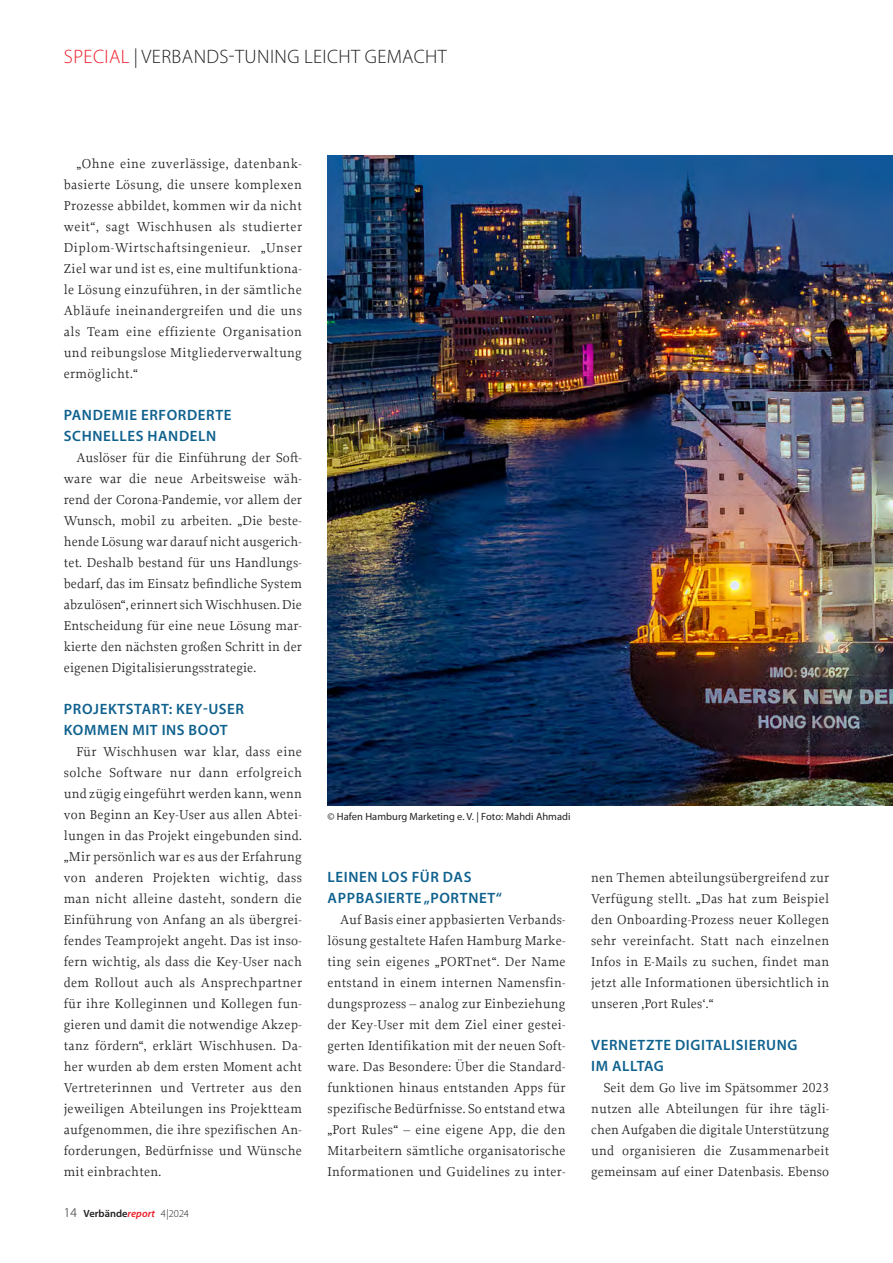
<style>
.page{position:relative;width:893px;height:1263px;background:#fff}
.page>*{position:absolute;margin:0;border:0;box-sizing:border-box;transform-origin:0 0}
.t1{font:300 19.5px "Myriad Pro";letter-spacing:.02em;color:#231f20}
.t2{font:600 15px/21px "Myriad Pro";letter-spacing:.04em;color:#0f618e}
.t3{font:13.5px/21px "Proforma";letter-spacing:.02em;color:#231f20;text-align:justify}
.t4{font:10.5px "Myriad Pro";letter-spacing:.005em;color:#231f20}
.t5{font:600 10.5px "Myriad Pro";color:#231f20}
.s1{color:#ee1b2a}
.s2{font-weight:300;font-size:13.5px}
.s3{font-style:italic;color:#ee1b2a}
.s4{font-weight:300}
</style>
<div class="page">
<img style="left:327px;top:155px;width:566px;height:651px">
<h1 class="t1" style="left:64px;top:45px;width:385px"><span class="s1">SPECIAL</span> | VERBANDS-TUNING LEICHT GEMACHT</h1>
<p class="t3" style="left:64px;top:153px;width:240px;text-indent:13px">„Ohne eine zuverlässige, datenbank&shy;basierte Lösung, die unsere komplexen Prozesse abbildet, kommen wir da nicht weit“, sagt Wischhusen als studierter Diplom-Wirtschaftsingenieur. „Unser Ziel war und ist es, eine multifunktiona&shy;le Lösung einzuführen, in der sämtliche Abläufe ineinandergreifen und die uns als Team eine effiziente Organisation und reibungslose Mitgliederverwaltung ermöglicht.“</p>
<p class="t2" style="left:64px;top:404px;width:169px">PANDEMIE ERFORDERTE<br>SCHNELLES HANDELN</p>
<p class="t3" style="left:64px;top:447px;width:240px;text-indent:13px">Auslöser für die Einführung der Soft&shy;ware war die neue Arbeitsweise wäh&shy;rend der Corona-Pandemie, vor allem der Wunsch, mobil zu arbeiten. „Die beste&shy;hende Lösung war darauf nicht ausgerich&shy;tet. Deshalb bestand für uns Handlungs&shy;bedarf, das im Einsatz befindliche System abzulösen“, erinnert sich Wischhusen. Die Entscheidung für eine neue Lösung mar&shy;kierte den nächsten großen Schritt in der eigenen Digitalisierungsstrategie.</p>
<p class="t2" style="left:64px;top:698px;width:182px">PROJEKTSTART: KEY-USER<br>KOMMEN MIT INS BOOT</p>
<p class="t3" style="left:64px;top:741px;width:240px;text-indent:13px">Für Wischhusen war klar, dass eine solche Software nur dann erfolgreich und zügig eingeführt werden kann, wenn von Beginn an Key-User aus allen Abtei&shy;lungen in das Projekt eingebunden sind. „Mir persönlich war es aus der Erfahrung von anderen Projekten wichtig, dass man nicht alleine dasteht, sondern die Einführung von Anfang an als übergrei&shy;fendes Teamprojekt angeht. Das ist inso&shy;fern wichtig, als dass die Key-User nach dem Rollout auch als Ansprechpartner für ihre Kolleginnen und Kollegen fun&shy;gieren und damit die notwendige Akzep&shy;tanz fördern“, erklärt Wischhusen. Da&shy;her wurden ab dem ersten Moment acht Vertreterinnen und Vertreter aus den jeweiligen Abteilungen ins Projektteam aufgenommen, die ihre spezifischen An&shy;forderungen, Bedürfnisse und Wünsche mit einbrachten.</p>
<p class="t5" style="left:64px;top:1207px;width:127px"><span class="s2">14</span> Verbände<span class="s3">report</span> <span class="s4">4|2024</span></p>
<p class="t4" style="left:327px;top:810px;width:245px">© Hafen Hamburg Marketing e. V. | Foto: Mahdi Ahmadi</p>
<p class="t2" style="left:328px;top:866px;width:176px">LEINEN LOS FÜR DAS<br>APPBASIERTE „PORTNET“</p>
<p class="t3" style="left:327px;top:909px;width:240px;text-indent:13px">Auf Basis einer appbasierten Verbands&shy;lösung gestaltete Hafen Hamburg Marke&shy;ting sein eigenes „PORTnet“. Der Name entstand in einem internen Namensfin&shy;dungsprozess – analog zur Einbeziehung der Key-User mit dem Ziel einer gestei&shy;gerten Identifikation mit der neuen Soft&shy;ware. Das Besondere: Über die Standard&shy;funktionen hinaus entstanden Apps für spezifische Bedürfnisse. So entstand etwa „Port Rules“ – eine eigene App, die den Mitarbeitern sämtliche organisatorische Informationen und Guidelines zu inter-</p>
<p class="t3" style="left:591px;top:867px;width:240px">nen Themen abteilungsübergreifend zur Verfügung stellt. „Das hat zum Beispiel den Onboarding-Prozess neuer Kollegen sehr vereinfacht. Statt nach einzelnen Infos in E-Mails zu suchen, findet man jetzt alle Informationen übersichtlich in unseren ‚Port Rules‘.“</p>
<p class="t2" style="left:591px;top:1034px;width:208px">VERNETZTE DIGITALISIERUNG<br>IM ALLTAG</p>
<p class="t3" style="left:591px;top:1077px;width:240px;text-indent:13px">Seit dem Go live im Spätsommer 2023 nutzen alle Abteilungen für ihre tägli&shy;chen Aufgaben die digitale Unterstützung und organisieren die Zusammenarbeit gemeinsam auf einer Datenbasis. Ebenso</p>
</div>
